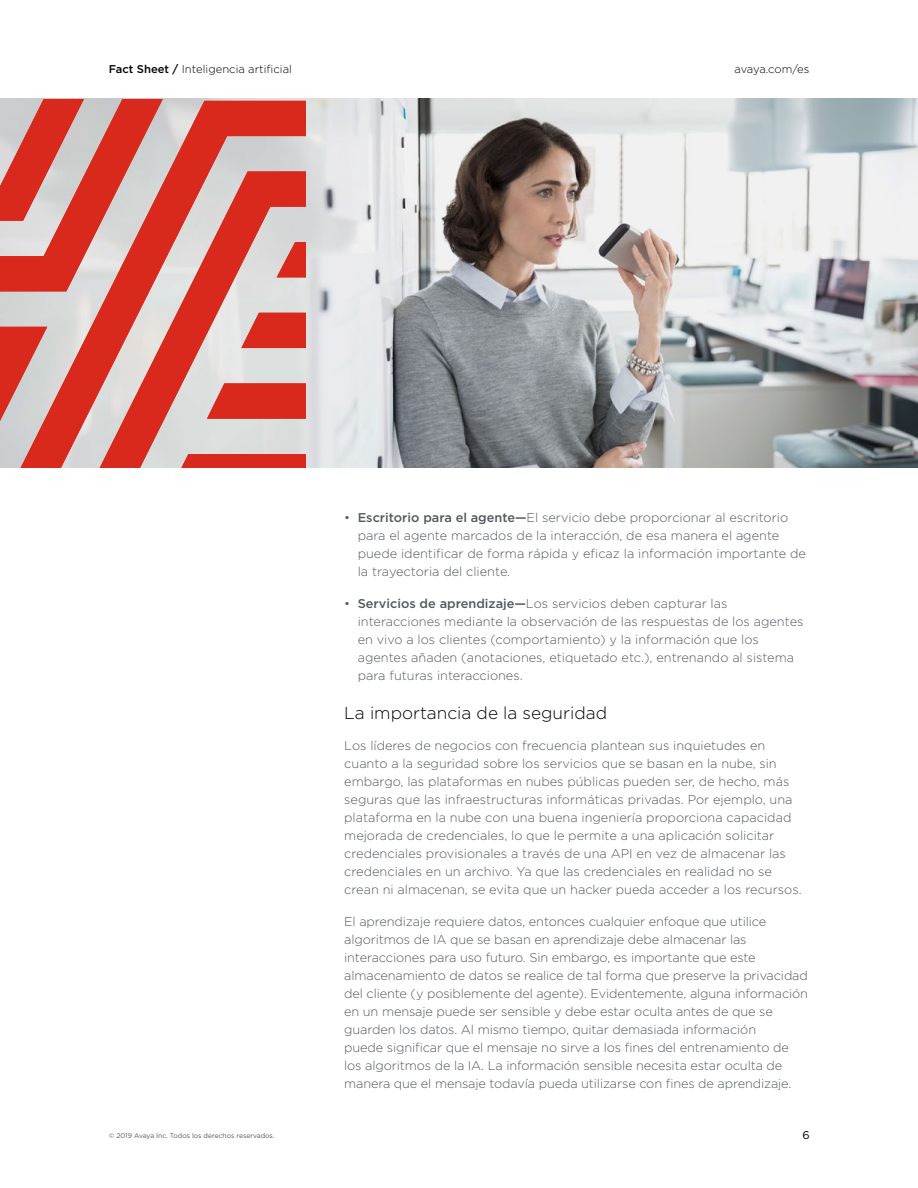
<style>
.page{position:relative;width:918px;height:1188px;background:#fff}
.page>*{position:absolute;margin:0;border:0;box-sizing:border-box;transform-origin:0 0}
.t1{font:300 17.25px "Gotham";color:#000}
.t2{font:300 12.75px/18px "Gotham";color:#535860}
.t3{font:300 11.25px "Gotham";color:#000}
.t4{font:300 11.25px "Gotham";letter-spacing:-.02em;color:#000}
.t5{font:11.25px "Gotham";color:#000}
.t6{font:6.75px "Gotham";color:#535860}
.s1{font-weight:500}
</style>
<div class="page">
<img style="left:306px;top:99px;width:612px;height:369px">
<svg style="left:21px;top:101px;width:285px;height:367px;background:#d6847e"></svg>
<svg style="left:100px;top:171px;width:206px;height:297px;background:#db9791"></svg>
<svg style="left:277px;top:242px;width:29px;height:35px"></svg>
<svg style="left:241px;top:313px;width:65px;height:35px;background:#d94236"></svg>
<svg style="left:207px;top:383px;width:99px;height:36px;background:#d9392d"></svg>
<div style="left:181px;top:454px;width:125px;height:14px;background:#d9291c"></div>
<svg style="left:0;top:327px;width:47px;height:94px;background:#d47c76"></svg>
<svg style="left:0;top:99px;width:163px;height:192px;background:#d67a74"></svg>
<p class="t3" style="left:109px;top:63px;width:185px"><span class="s1">Fact Sheet /</span> Inteligencia artificial</p>
<p class="t4" style="left:734px;top:63px;width:76px">avaya.com/es</p>
<p class="t6" style="left:109px;top:1132px;width:167px">© 2019 Avaya Inc. Todos los derechos reservados.</p>
<p class="t2" style="left:358px;top:508px;width:450px;text-indent:-14px">• <span class="s1">Escritorio para el agente—</span>El servicio debe proporcionar al escritorio para el agente marcados de la interacción, de esa manera el agente puede identificar de forma rápida y eficaz la información importante de la trayectoria del cliente.</p>
<p class="t2" style="left:358px;top:594px;width:447px;text-indent:-14px">• <span class="s1">Servicios de aprendizaje—</span>Los servicios deben capturar las interacciones mediante la observación de las respuestas de los agentes en vivo a los clientes (comportamiento) y la información que los agentes añaden (anotaciones, etiquetado etc.), entrenando al sistema para futuras interacciones.</p>
<h1 class="t1" style="left:344px;top:703px;width:264px">La importancia de la seguridad</h1>
<p class="t2" style="left:344px;top:736px;width:459px">Los líderes de negocios con frecuencia plantean sus inquietudes en cuanto a la seguridad sobre los servicios que se basan en la nube, sin embargo, las plataformas en nubes públicas pueden ser, de hecho, más seguras que las infraestructuras informáticas privadas. Por ejemplo, una plataforma en la nube con una buena ingeniería proporciona capacidad mejorada de credenciales, lo que le permite a una aplicación solicitar credenciales provisionales a través de una API en vez de almacenar las credenciales en un archivo. Ya que las credenciales en realidad no se crean ni almacenan, se evita que un hacker pueda acceder a los recursos.</p>
<p class="t2" style="left:344px;top:912px;width:465px">El aprendizaje requiere datos, entonces cualquier enfoque que utilice algoritmos de IA que se basan en aprendizaje debe almacenar las interacciones para uso futuro. Sin embargo, es importante que este almacenamiento de datos se realice de tal forma que preserve la privacidad del cliente (y posiblemente del agente). Evidentemente, alguna información en un mensaje puede ser sensible y debe estar oculta antes de que se guarden los datos. Al mismo tiempo, quitar demasiada información<br>puede significar que el mensaje no sirve a los fines del entrenamiento de los algoritmos de la IA. La información sensible necesita estar oculta de manera que el mensaje todavía pueda utilizarse con fines de aprendizaje.</p>
<p class="t5" style="left:802px;top:1129px;width:9px">6</p>
</div>
